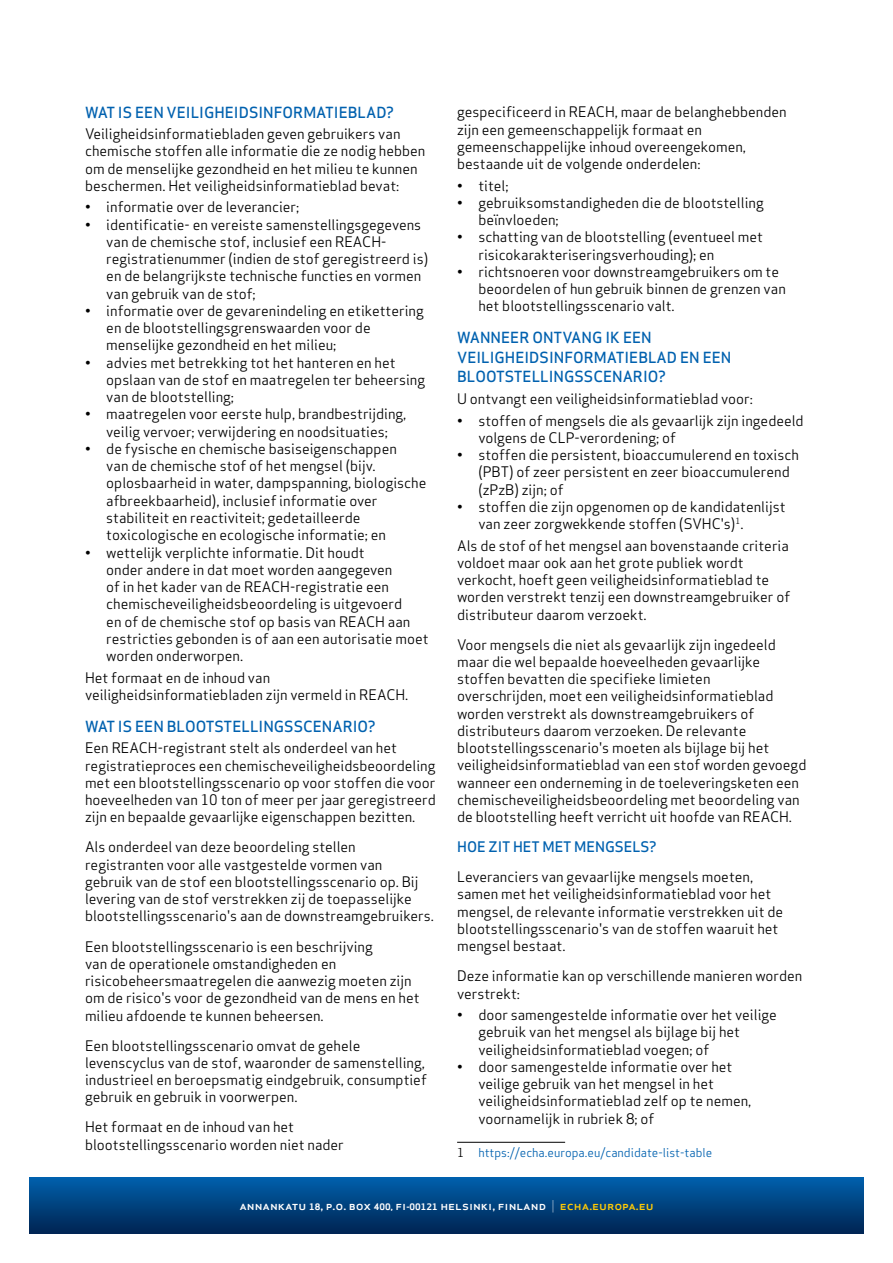
<style>
.page{position:relative;width:893px;height:1263px;background:#fff}
.page>*{position:absolute;margin:0;border:0;box-sizing:border-box;transform-origin:0 0}
.t1{font:500 15px/19.5px "Apex Sans";color:#0061af}
.t2{font:14.25px/17.2px "Apex Sans";color:#000}
.t3{font:500 14.25px "Apex Sans";color:#0061af}
.t4{font:500 12.15px "Apex Sans";color:#fff;scale:1.08 1}
.t5{font:12px "Apex Sans";color:#0061af}
.s1{color:#000}
.s2{font-weight:700;font-size:8.7px}
.s3{font-weight:700;font-size:8.25px}
.s4{font-weight:300}
.s5{color:#ffcb05}
</style>
<div class="page">
<svg style="left:30px;top:1178px;width:833px;height:55px;background:#00417e"></svg>
<hr style="left:457px;top:1142px;width:108px;height:1px;background:#000">
<p class="t1" style="left:85px;top:100px;width:311px">WAT IS EEN VEILIGHEIDSINFORMATIEBLAD?</p>
<p class="t2" style="left:85px;top:124px;width:342px">Veiligheidsinformatiebladen geven gebruikers van chemische stoffen alle informatie die ze nodig hebben om de menselijke gezondheid en het milieu te kunnen beschermen. Het veiligheidsinformatieblad bevat:</p>
<p class="t2" style="left:85px;top:197px;width:216px">• informatie over de leverancier;</p>
<p class="t2" style="left:106px;top:214px;width:323px;text-indent:-21px">• identificatie- en vereiste samenstellingsgegevens van de chemische stof, inclusief een REACH&shy;registratienummer (indien de stof geregistreerd is) en de belangrijkste technische functies en vormen van gebruik van de stof;</p>
<p class="t2" style="left:106px;top:301px;width:319px;text-indent:-21px">• informatie over de gevarenindeling en etikettering en de blootstellingsgrenswaarden voor de menselijke gezondheid en het milieu;</p>
<p class="t2" style="left:106px;top:352px;width:320px;text-indent:-21px">• advies met betrekking tot het hanteren en het opslaan van de stof en maatregelen ter beheersing van de blootstelling;</p>
<p class="t2" style="left:85px;top:404px;width:323px;text-align:center">• maatregelen voor eerste hulp, brandbestrijding, veilig vervoer; verwijdering en noodsituaties;</p>
<p class="t2" style="left:106px;top:439px;width:322px;text-indent:-21px">• de fysische en chemische basiseigenschappen<br>van de chemische stof of het mengsel (bijv. oplosbaarheid in water, dampspanning, biologische afbreekbaarheid), inclusief informatie over stabiliteit en reactiviteit; gedetailleerde toxicologische en ecologische informatie; en</p>
<p class="t2" style="left:106px;top:542px;width:324px;text-indent:-21px">• wettelijk verplichte informatie. Dit houdt<br>onder andere in dat moet worden aangegeven<br>of in het kader van de REACH-registratie een chemischeveiligheidsbeoordeling is uitgevoerd<br>en of de chemische stof op basis van REACH aan restricties gebonden is of aan een autorisatie moet worden onderworpen.</p>
<p class="t2" style="left:85px;top:667px;width:325px">Het formaat en de inhoud van veiligheidsinformatiebladen zijn vermeld in REACH.</p>
<p class="t1" style="left:85px;top:715px;width:292px">WAT IS EEN BLOOTSTELLINGSSCENARIO?</p>
<p class="t2" style="left:85px;top:738px;width:352px">Een REACH-registrant stelt als onderdeel van het registratieproces een chemischeveiligheidsbeoordeling met een blootstellingsscenario op voor stoffen die voor hoeveelheden van 10 ton of meer per jaar geregistreerd zijn en bepaalde gevaarlijke eigenschappen bezitten.</p>
<p class="t2" style="left:85px;top:837px;width:350px">Als onderdeel van deze beoordeling stellen registranten voor alle vastgestelde vormen van<br>gebruik van de stof een blootstellingsscenario op. Bij levering van de stof verstrekken zij de toepasselijke blootstellingsscenario's aan de downstreamgebruikers.</p>
<p class="t2" style="left:85px;top:936px;width:336px">Een blootstellingsscenario is een beschrijving<br>van de operationele omstandigheden en risicobeheersmaatregelen die aanwezig moeten zijn om de risico's voor de gezondheid van de mens en het milieu afdoende te kunnen beheersen.</p>
<p class="t2" style="left:85px;top:1035px;width:343px">Een blootstellingsscenario omvat de gehele levenscyclus van de stof, waaronder de samenstelling, industrieel en beroepsmatig eindgebruik, consumptief gebruik en gebruik in voorwerpen.</p>
<p class="t2" style="left:85px;top:1117px;width:260px">Het formaat en de inhoud van het blootstellingsscenario worden niet nader</p>
<p class="t2" style="left:457px;top:102px;width:331px">gespecificeerd in REACH, maar de belanghebbenden zijn een gemeenschappelijk formaat en gemeenschappelijke inhoud overeengekomen, bestaande uit de volgende onderdelen:</p>
<p class="t2" style="left:457px;top:175px;width:53px">• titel;</p>
<p class="t2" style="left:478px;top:193px;width:287px;text-indent:-21px">• gebruiksomstandigheden die de blootstelling beïnvloeden;</p>
<p class="t2" style="left:478px;top:227px;width:286px;text-indent:-21px">• schatting van de blootstelling (eventueel met risicokarakteriseringsverhouding); en</p>
<p class="t2" style="left:478px;top:262px;width:309px;text-indent:-21px">• richtsnoeren voor downstreamgebruikers om te beoordelen of hun gebruik binnen de grenzen van het blootstellingsscenario valt.</p>
<p class="t1" style="left:457px;top:326px;width:276px">WANNEER ONTVANG IK EEN<br>VEILIGHEIDSINFORMATIEBLAD EN EEN<br>BLOOTSTELLINGSSCENARIO?</p>
<p class="t2" style="left:457px;top:389px;width:297px">U ontvangt een veiligheidsinformatieblad voor:</p>
<p class="t2" style="left:478px;top:410px;width:327px;text-indent:-21px">• stoffen of mengsels die als gevaarlijk zijn ingedeeld volgens de CLP-verordening; of</p>
<p class="t2" style="left:478px;top:445px;width:322px;text-indent:-21px">• stoffen die persistent, bioaccumulerend en toxisch (PBT) of zeer persistent en zeer bioaccumulerend (zPzB) zijn; of</p>
<p class="t2" style="left:478px;top:497px;width:309px;text-indent:-21px">• stoffen die zijn opgenomen op de kandidatenlijst van zeer zorgwekkende stoffen (SVHC's)<sup>1</sup>.</p>
<p class="t2" style="left:457px;top:535px;width:334px">Als de stof of het mengsel aan bovenstaande criteria voldoet maar ook aan het grote publiek wordt verkocht, hoeft geen veiligheidsinformatieblad te worden verstrekt tenzij een downstreamgebruiker of distributeur daarom verzoekt.</p>
<p class="t2" style="left:457px;top:634px;width:351px">Voor mengsels die niet als gevaarlijk zijn ingedeeld maar die wel bepaalde hoeveelheden gevaarlijke stoffen bevatten die specifieke limieten<br>overschrijden, moet een veiligheidsinformatieblad worden verstrekt als downstreamgebruikers of distributeurs daarom verzoeken. De relevante blootstellingsscenario's moeten als bijlage bij het veiligheidsinformatieblad van een stof worden gevoegd wanneer een onderneming in de toeleveringsketen een chemischeveiligheidsbeoordeling met beoordeling van de blootstelling heeft verricht uit hoofde van REACH.</p>
<p class="t3" style="left:457px;top:834px;width:201px">HOE ZIT HET MET MENGSELS?</p>
<p class="t2" style="left:457px;top:867px;width:327px">Leveranciers van gevaarlijke mengsels moeten, samen met het veiligheidsinformatieblad voor het mengsel, de relevante informatie verstrekken uit de blootstellingsscenario's van de stoffen waaruit het mengsel bestaat.</p>
<p class="t2" style="left:457px;top:966px;width:347px">Deze informatie kan op verschillende manieren worden verstrekt:</p>
<p class="t2" style="left:478px;top:1005px;width:300px;text-indent:-21px">• door samengestelde informatie over het veilige gebruik van het mengsel als bijlage bij het veiligheidsinformatieblad voegen; of</p>
<p class="t2" style="left:478px;top:1056px;width:275px;text-indent:-21px">• door samengestelde informatie over het veilige gebruik van het mengsel in het veiligheidsinformatieblad zelf op te nemen, voornamelijk in rubriek 8; of</p>
<p class="t5" style="left:457px;top:1142px;width:257px"><span class="s1">1</span> https://echa.europa.eu/candidate-list-table</p>
<p class="t4" style="left:239px;top:1195px;width:385px">annankatu <span class="s2">18</span>, p.o. box <span class="s2">400,</span> fi<span class="s3">-</span><span class="s2">00121</span> helsinki, finland <span class="s4">|</span> <span class="s5">echa.europa.eu</span></p>
</div>
